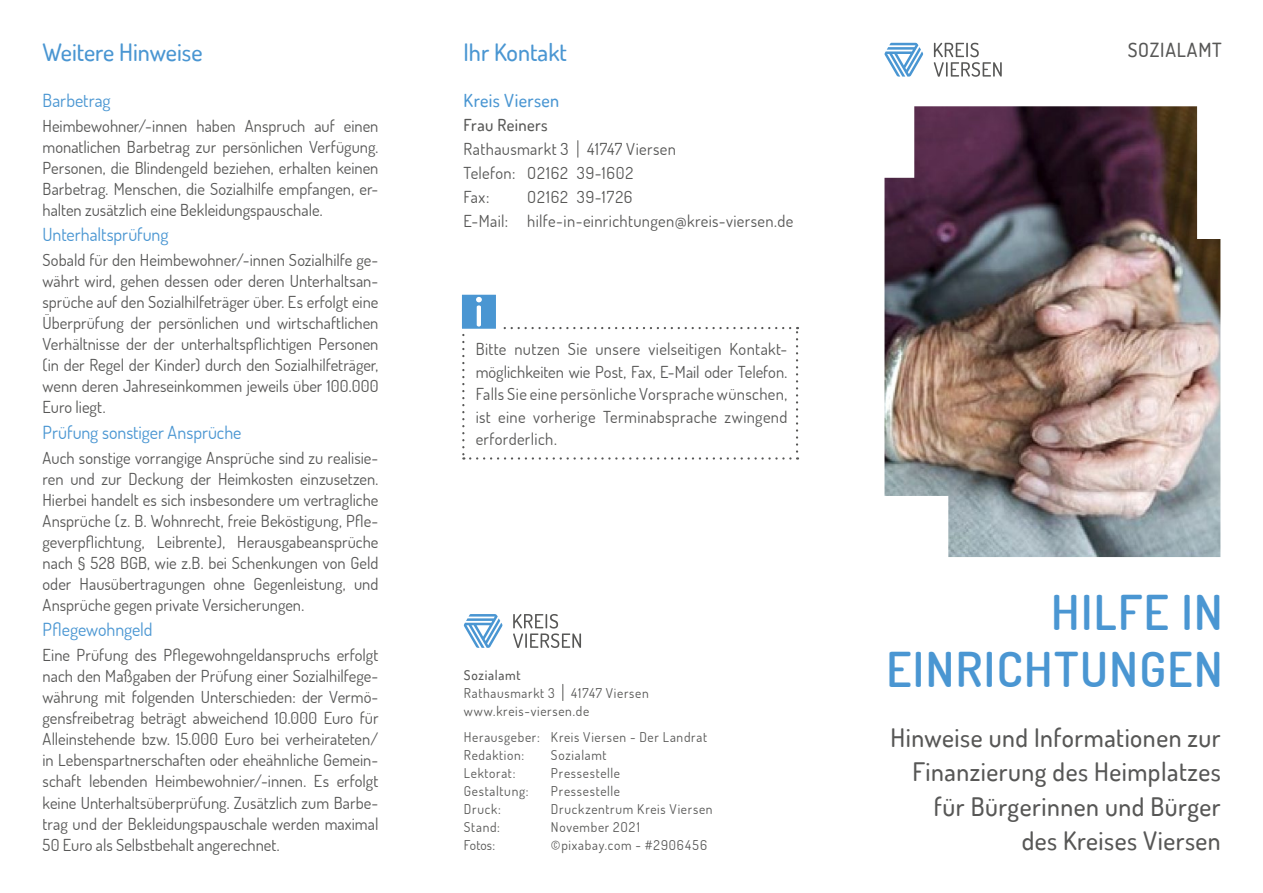
<style>
.page{position:relative;width:1263px;height:893px;background:#fff}
.page>*{position:absolute;margin:0;border:0;box-sizing:border-box;transform-origin:0 0}
.t1{font:600 48px/57px "Dosis";letter-spacing:.03em;color:#4a96d2;text-align:right}
.t2{font:500 25.5px/34.5px "Dosis";letter-spacing:.02em;color:#575756;text-align:right}
.t3{font:500 24px "Dosis";color:#4a96d2}
.t4{font:500 19.5px "Dosis";letter-spacing:.04em;color:#575756}
.t5{font:18px "Dosis";letter-spacing:-.005em;color:#4a96d2}
.t6{font:500 18px "Dosis";letter-spacing:.02em;color:#4a96d2}
.t7{font:16.5px/21px "Dosis";letter-spacing:.005em;color:#575756;text-align:justify}
.t8{font:16.5px/24px "Dosis";letter-spacing:.025em;color:#575756}
.t9{font:500 16.5px "Dosis";letter-spacing:.02em;color:#575756}
.t10{font:13.5px/18px "Dosis";letter-spacing:.05em;color:#575756}
.t11{font:500 13.5px "Dosis";letter-spacing:.05em;color:#575756}
</style>
<div class="page">
<svg style="left:884px;top:43px;width:39px;height:34px"></svg>
<svg style="left:934px;top:43px;width:68px;height:34px"></svg>
<img style="left:884px;top:106px;width:336px;height:451px">
<svg style="left:577px;top:141px;width:1px;height:16px"></svg>
<svg style="left:464px;top:614px;width:38px;height:34px"></svg>
<svg style="left:513px;top:614px;width:68px;height:34px"></svg>
<svg style="left:562px;top:684px;width:1px;height:17px"></svg>
<svg style="left:462px;top:294px;width:336px;height:166px"></svg>
<h3 class="t3" style="left:43px;top:37px;width:161px">Weitere Hinweise</h3>
<h3 class="t3" style="left:463px;top:36px;width:105px">Ihr Kontakt</h3>
<p class="t6" style="left:463px;top:88px;width:97px">Kreis Viersen</p>
<p class="t9" style="left:463px;top:114px;width:86px">Frau Reiners</p>
<p class="t8" style="left:463px;top:136px;width:214px">Rathausmarkt 3 41747 Viersen<br>Telefon: O2162 39-1602<br>Fax:</p>
<p class="t5" style="left:43px;top:88px;width:70px">Barbetrag</p>
<p class="t7" style="left:43px;top:115px;width:337px">Heimbewohner/-innen haben Anspruch auf einen monatlichen Barbetrag zur persönlichen Verfügung.<br>Personen, die Blindengeld beziehen, erhalten keinen Barbetrag. Menschen, die Sozialhilfe empfangen, er&shy;halten zusätzlich eine Bekleidungspauschale.</p>
<p class="t5" style="left:43px;top:223px;width:128px">Unterhaltsprüfung</p>
<p class="t7" style="left:43px;top:249px;width:337px">Sobald für den Heimbewohner/-innen Sozialhilfe ge&shy;währt wird, gehen dessen oder deren Unterhaltsan&shy;sprüche auf den Sozialhilfeträger über. Es erfolgt eine Überprüfung der persönlichen und wirtschaftlichen Verhältnisse der der unterhaltspflichtigen Personen (in der Regel der Kinder) durch den Sozialhilfeträger, wenn deren Jahreseinkommen jeweils über 100.000<br>Euro liegt.</p>
<p class="t5" style="left:43px;top:420px;width:200px">Prüfung sonstiger Ansprüche</p>
<p class="t7" style="left:43px;top:447px;width:337px">Auch sonstige vorrangige Ansprüche sind zu realisie&shy;ren und zur Deckung der Heimkosten einzusetzen.<br>Hierbei handelt es sich insbesondere um vertragliche Ansprüche (z. B. Wohnrecht, freie Beköstigung, Pfle&shy;geverpflichtung, Leibrente), Herausgabeansprüche nach § 528 BGB, wie z.B. bei Schenkungen von Geld oder Hausübertragungen ohne Gegenleistung, und Ansprüche gegen private Versicherungen.</p>
<p class="t5" style="left:43px;top:618px;width:112px">Pflegewohngeld</p>
<p class="t7" style="left:43px;top:644px;width:337px">Eine Prüfung des Pflegewohngeldanspruchs erfolgt nach den Maßgaben der Prüfung einer Sozialhilfege&shy;währung mit folgenden Unterschieden: der Vermö&shy;gensfreibetrag beträgt abweichend 10.000 Euro für Alleinstehende bzw. 15.000 Euro bei verheirateten/ in Lebenspartnerschaften oder eheähnliche Gemein&shy;schaft lebenden Heimbewohnier/-innen. Es erfolgt keine Unterhaltsüberprüfung. Zusätzlich zum Barbe&shy;trag und der Bekleidungspauschale werden maximal 50 Euro als Selbstbehalt angerechnet.</p>
<p class="t7" style="left:463px;top:184px;width:331px;line-height:24px;text-indent:64px">O2162 39-1726<br>E-Mail: hilfe-in-einrichtungen@kreis-viersen.de</p>
<p class="t7" style="left:476px;top:338px;width:313px;line-height:22.5px">Bitte nutzen Sie unsere vielseitigen Kontakt&shy;möglichkeiten wie Post, Fax, E-Mail oder Telefon.<br>Falls Sie eine persönliche Vorsprache wünschen, ist eine vorherige Terminabsprache zwingend erforderlich.</p>
<p class="t11" style="left:464px;top:666px;width:58px">Sozialamt</p>
<p class="t10" style="left:464px;top:684px;width:186px">Rathausmarkt 3 41747 Viersen www.kreis-viersen.de</p>
<p class="t10" style="left:464px;top:728px;width:245px">Herausgeber: Kreis Viersen - Der Landrat<br>Redaktion:</p>
<p class="t10" style="left:551px;top:746px;width:57px">Sozialamt</p>
<p class="t10" style="left:464px;top:764px;width:53px">Lektorat:</p>
<p class="t10" style="left:551px;top:764px;width:71px">Pressestelle</p>
<p class="t10" style="left:464px;top:782px;width:66px">Gestaltung:</p>
<p class="t10" style="left:551px;top:782px;width:71px">Pressestelle</p>
<p class="t10" style="left:464px;top:800px;width:39px">Druck:</p>
<p class="t10" style="left:551px;top:800px;width:163px">Druckzentrum Kreis Viersen</p>
<p class="t10" style="left:464px;top:818px;width:38px">Stand:</p>
<p class="t10" style="left:551px;top:818px;width:91px">November 2O21</p>
<p class="t10" style="left:464px;top:836px;width:33px">Fotos:</p>
<p class="t10" style="left:551px;top:836px;width:158px">©pixabay.com - #2906456</p>
<p class="t4" style="left:1128px;top:37px;width:96px">SOZIALAMT</p>
<h1 class="t1" style="left:886px;top:583px;width:338px">HILFE IN<br>EINRICHTUNGEN</h1>
<h2 class="t2" style="left:890px;top:720px;width:332px">Hinweise und Informationen zur<br>Finanzierung des Heimplatzes für Bürgerinnen und Bürger<br>des Kreises Viersen</h2>
</div>
